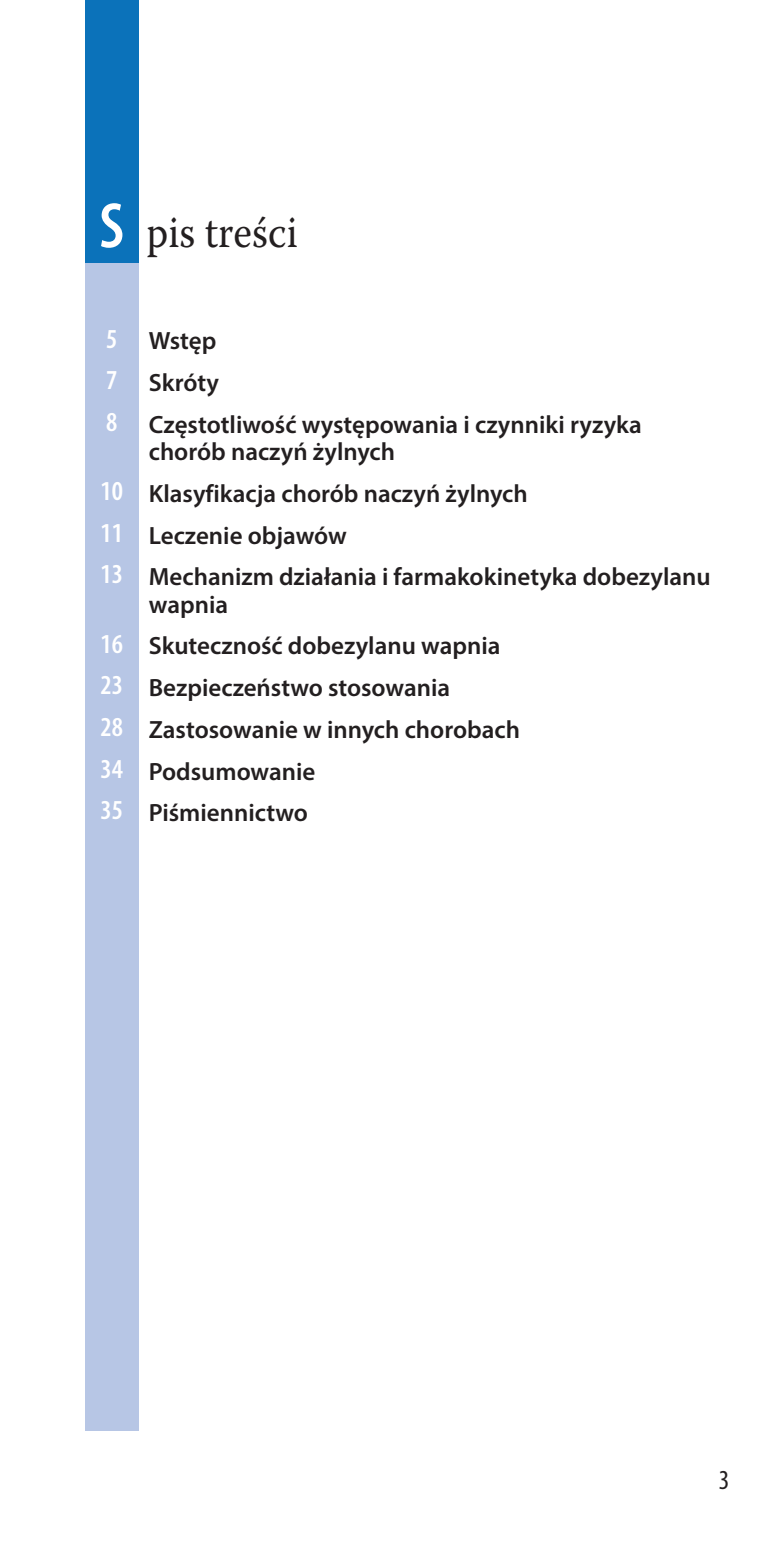
<style>
.page{position:relative;width:780px;height:1560px;background:#fff}
.page>*{position:absolute;margin:0;border:0;box-sizing:border-box;transform-origin:0 0}
.t1{font:600 condensed 65px "Myriad Pro";color:#fff}
.t2{font:45px "Warnock Pro";letter-spacing:.005em;color:#231f20;scale:.9 1}
.t3{font:600 condensed 27.5px/41.8px "Myriad Pro";color:#fff;text-align:justify}
.t4{font:condensed 27.5px "Myriad Pro";color:#231f20}
.t5{font:600 25px/41.8px "Myriad Pro";color:#231f20}
</style>
<div class="page">
<div style="left:85px;top:30px;width:53px;height:1400px;background:#b7c6e5"></div>
<div style="left:85px;top:0;width:53px;height:262px;background:#0b72ba"></div>
<h1 class="t1" style="left:99px;top:186px;width:26px">S</h1>
<h2 class="t2" style="left:147px;top:205px;width:169px">pis treści</h2>
<p class="t3" style="left:106px;top:317px;width:13px">5<br>7<br>8</p>
<p class="t3" style="left:100px;top:469px;width:24px">10<br>11<br>13</p>
<p class="t3" style="left:100px;top:622px;width:24px">16<br>23<br>28<br>34<br>35</p>
<p class="t5" style="left:149px;top:319px;width:494px">Wstęp<br>Skróty<br>Częstotliwość występowania i czynniki ryzyka</p>
<p class="t5" style="left:149px;top:430px;width:563px">chorób naczyń żylnych<br>Klasyfikacja chorób naczyń żylnych<br>Leczenie objawów<br>Mechanizm działania i farmakokinetyka dobezylanu</p>
<p class="t5" style="left:149px;top:582px;width:372px">wapnia<br>Skuteczność dobezylanu wapnia<br>Bezpieczeństwo stosowania<br>Zastosowanie w innych chorobach<br>Podsumowanie<br>Piśmiennictwo</p>
<p class="t4" style="left:718px;top:1462px;width:12px">3</p>
</div>
